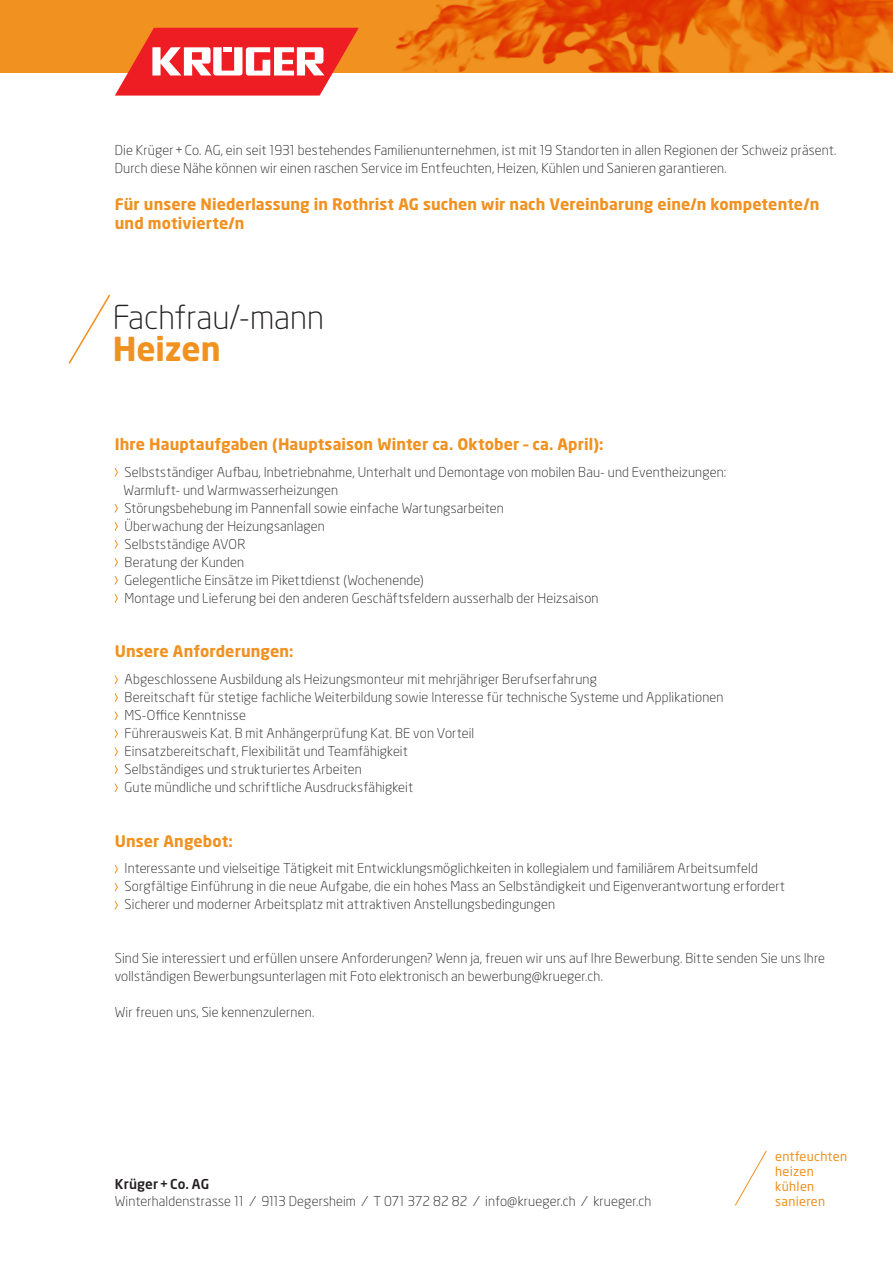
<style>
.page{position:relative;width:893px;height:1263px;background:#fff}
.page>*{position:absolute;margin:0;border:0;box-sizing:border-box;transform-origin:0 0}
.Grundschrift{font:300 32.55px/32.5px "Neo Sans Pro";color:#231f20}
.Adresse{font:700 15.75px/18.9px "Neo Sans Pro";letter-spacing:.005em;color:#f09120}
.Adresse-2{font:300 13.5px/18px "Neo Sans Pro";letter-spacing:.01em;color:#231f20}
.Firma{font:500 13.5px "Neo Sans Pro";letter-spacing:.01em;color:#231f20}
.t1{font:12.75px "Neo Sans Pro";letter-spacing:.025em;color:#f09120}
.s1{font-weight:700;color:#f09120}
</style>
<div class="page">
<svg style="left:0;top:0;width:893px;height:72px;background:#eb7614"></svg>
<svg style="left:735px;top:1150px;width:32px;height:56px"></svg>
<svg style="left:115px;top:28px;width:244px;height:68px"></svg>
<svg style="left:114px;top:468px;width:4px;height:9px"></svg>
<svg style="left:114px;top:504px;width:4px;height:9px"></svg>
<svg style="left:114px;top:522px;width:4px;height:9px"></svg>
<svg style="left:114px;top:540px;width:4px;height:9px"></svg>
<svg style="left:114px;top:558px;width:4px;height:9px"></svg>
<svg style="left:114px;top:576px;width:4px;height:9px"></svg>
<svg style="left:114px;top:594px;width:4px;height:9px"></svg>
<svg style="left:114px;top:675px;width:4px;height:9px"></svg>
<svg style="left:114px;top:693px;width:4px;height:9px"></svg>
<svg style="left:114px;top:711px;width:4px;height:9px"></svg>
<svg style="left:114px;top:729px;width:4px;height:9px"></svg>
<svg style="left:114px;top:747px;width:4px;height:9px"></svg>
<svg style="left:114px;top:765px;width:4px;height:9px"></svg>
<svg style="left:114px;top:783px;width:4px;height:9px"></svg>
<svg style="left:114px;top:864px;width:4px;height:10px"></svg>
<svg style="left:114px;top:882px;width:4px;height:10px"></svg>
<svg style="left:114px;top:900px;width:4px;height:10px"></svg>
<svg style="left:68px;top:294px;width:43px;height:70px"></svg>
<p class="Adresse-2" style="left:115px;top:141px;width:723px">Die Krüger+Co. AG, ein seit 1931 bestehendes Familienunternehmen, ist mit 19 Standorten in allen Regionen der Schweiz präsent.<br>Durch diese Nähe können wir einen raschen Service im Entfeuchten, Heizen, Kühlen und Sanieren garantieren.</p>
<p class="Adresse" style="left:115px;top:194px;width:706px">Für unsere Niederlassung in Rothrist AG suchen wir nach Vereinbarung eine/n kompetente/n und motivierte/n</p>
<p class="Grundschrift" style="left:113px;top:300px;width:213px">Fachfrau/-mann<br><span class="s1">Heizen</span></p>
<p class="Adresse" style="left:115px;top:434px;width:490px">Ihre Hauptaufgaben (Hauptsaison Winter ca. Oktober – ca. April):</p>
<p class="Adresse-2" style="left:124px;top:462px;width:604px">Selbstständiger Aufbau, Inbetriebnahme, Unterhalt und Demontage von mobilen Bau- und Eventheizungen:<br>Warmluft- und Warmwasserheizungen</p>
<p class="Adresse-2" style="left:125px;top:498px;width:381px">Störungsbehebung im Pannenfall sowie einfache Wartungsarbeiten</p>
<p class="Adresse-2" style="left:125px;top:516px;width:202px">Überwachung der Heizungsanlagen</p>
<p class="Adresse-2" style="left:125px;top:534px;width:122px">Selbstständige AVOR</p>
<p class="Adresse-2" style="left:125px;top:552px;width:121px">Beratung der Kunden</p>
<p class="Adresse-2" style="left:125px;top:570px;width:301px">Gelegentliche Einsätze im Pikettdienst (Wochenende)</p>
<p class="Adresse-2" style="left:125px;top:588px;width:476px">Montage und Lieferung bei den anderen Geschäftsfeldern ausserhalb der Heizsaison</p>
<p class="Adresse" style="left:115px;top:642px;width:180px">Unsere Anforderungen:</p>
<p class="Adresse-2" style="left:125px;top:670px;width:474px">Abgeschlossene Ausbildung als Heizungsmonteur mit mehrjähriger Berufserfahrung</p>
<p class="Adresse-2" style="left:125px;top:688px;width:600px">Bereitschaft für stetige fachliche Weiterbildung sowie Interesse für technische Systeme und Applikationen</p>
<p class="Adresse-2" style="left:125px;top:706px;width:123px">MS-Office Kenntnisse</p>
<p class="Adresse-2" style="left:125px;top:724px;width:351px">Führerausweis Kat. B mit Anhängerprüfung Kat. BE von Vorteil</p>
<p class="Adresse-2" style="left:125px;top:742px;width:285px">Einsatzbereitschaft, Flexibilität und Teamfähigkeit</p>
<p class="Adresse-2" style="left:125px;top:760px;width:239px">Selbständiges und strukturiertes Arbeiten</p>
<p class="Adresse-2" style="left:125px;top:778px;width:290px">Gute mündliche und schriftliche Ausdrucksfähigkeit</p>
<p class="Adresse" style="left:115px;top:831px;width:120px">Unser Angebot:</p>
<p class="Adresse-2" style="left:125px;top:859px;width:635px">Interessante und vielseitige Tätigkeit mit Entwicklungsmöglichkeiten in kollegialem und familiärem Arbeitsumfeld</p>
<p class="Adresse-2" style="left:125px;top:877px;width:662px">Sorgfältige Einführung in die neue Aufgabe, die ein hohes Mass an Selbständigkeit und Eigenverantwortung erfordert</p>
<p class="Adresse-2" style="left:125px;top:895px;width:432px">Sicherer und moderner Arbeitsplatz mit attraktiven Anstellungsbedingungen</p>
<p class="Adresse-2" style="left:115px;top:949px;width:712px">Sind Sie interessiert und erfüllen unsere Anforderungen? Wenn ja, freuen wir uns auf Ihre Bewerbung. Bitte senden Sie uns Ihre vollständigen Bewerbungsunterlagen mit Foto elektronisch an bewerbung@krueger.ch.</p>
<p class="Adresse-2" style="left:115px;top:1003px;width:201px">Wir freuen uns, Sie kennenzulernen.</p>
<p class="Firma" style="left:115px;top:1175px;width:96px">Krüger+Co. AG</p>
<p class="Adresse-2" style="left:115px;top:1191px;width:538px">Winterhaldenstrasse 11 ⁄ 9113 Degersheim ⁄ T 071 372 82 82 ⁄ info@krueger.ch ⁄ krueger.ch</p>
<p class="t1" style="left:775px;top:1148px;width:74px">entfeuchten</p>
<p class="t1" style="left:775px;top:1163px;width:40px">heizen</p>
<p class="t1" style="left:775px;top:1178px;width:41px">kühlen</p>
<p class="t1" style="left:775px;top:1193px;width:52px">sanieren</p>
</div>
